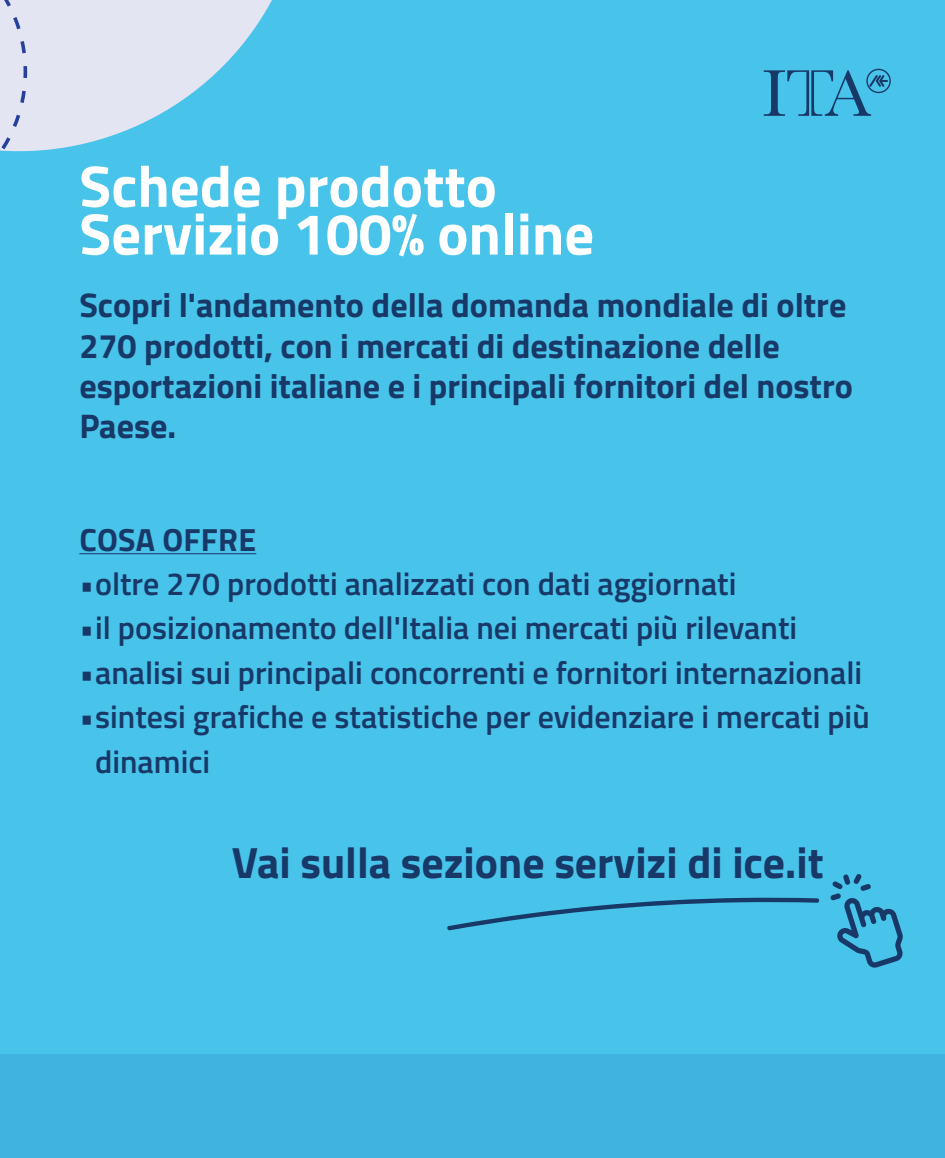
<style>
.page{position:relative;width:945px;height:1158px;background:#48c3ea}
.page>*{position:absolute;margin:0;border:0;box-sizing:border-box;transform-origin:0 0}
.t1{font:700 58.62px/47.8px "Titillium Web";color:#fff}
.t2{font:700 43.75px "Titillium Web";color:#183867}
.t3{font:700 34.12px/40.2px "Titillium Web";color:#183867}
.t4{font:600 32.02px/44.4px "Titillium Web";color:#183867}
.t5{font:700 32.02px "Titillium Web";letter-spacing:.01em;color:#183867}
</style>
<div class="page">
<svg style="left:764px;top:69px;width:127px;height:47px"></svg>
<hr style="left:79px;top:553px;width:177px;height:1px;background:#183867">
<svg style="left:447px;top:897px;width:372px;height:34px"></svg>
<svg style="left:830px;top:874px;width:73px;height:94px"></svg>
<div style="left:0;top:1054px;width:945px;height:104px;background:#41b3e0"></div>
<svg style="left:27px;top:0;width:245px;height:151px;fill:#e3e5f2"></svg>
<svg style="left:0;top:0;width:27px;height:152px;background:#d5d9eb"></svg>
<h1 class="t1" style="left:79px;top:159px;width:516px">Schede prodotto<br>Servizio 100% online</h1>
<p class="t3" style="left:79px;top:284px;width:775px">Scopri l'andamento della domanda mondiale di oltre 270 prodotti, con i mercati di destinazione delle esportazioni italiane e i principali fornitori del nostro Paese.</p>
<p class="t5" style="left:80px;top:515px;width:178px">COSA OFFRE</p>
<p class="t4" style="left:79px;top:560px;width:659px">•oltre 270 prodotti analizzati con dati aggiornati</p>
<p class="t4" style="left:79px;top:604px;width:719px">•il posizionamento dell'Italia nei mercati più rilevanti</p>
<p class="t4" style="left:79px;top:649px;width:784px">•analisi sui principali concorrenti e fornitori internazionali</p>
<p class="t4" style="left:95px;top:693px;width:776px;text-indent:-16px">•sintesi grafiche e statistiche per evidenziare i mercati più dinamici</p>
<h2 class="t2" style="left:232px;top:830px;width:593px">Vai sulla sezione servizi di ice.it</h2>
</div>
